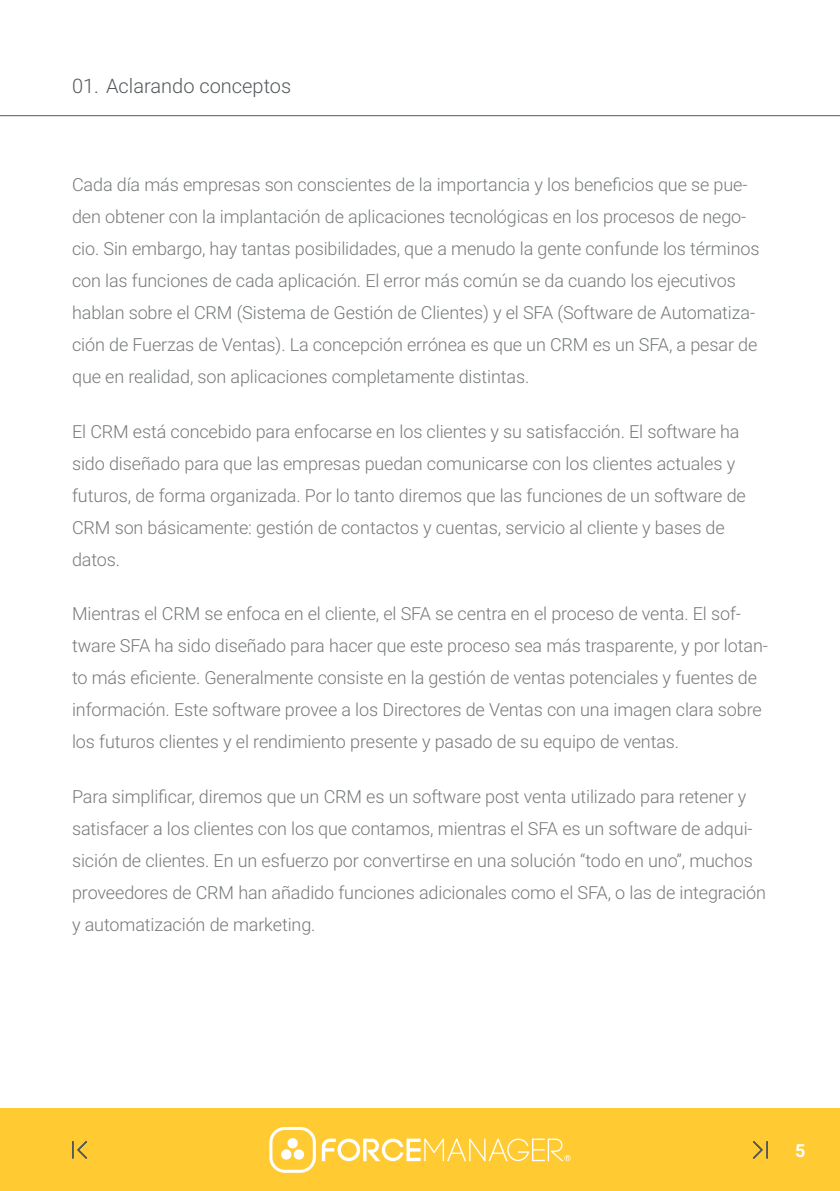
<style>
.page{position:relative;width:840px;height:1191px;background:#fff}
.page>*{position:absolute;margin:0;border:0;box-sizing:border-box;transform-origin:0 0}
.t1{font:300 20px "Roboto";color:#54585a}
.t2{font:300 18px/32px "Roboto";letter-spacing:-.005em;color:#76797b}
.t3{font:700 18px "Roboto";color:#fff}
</style>
<div class="page">
<div style="left:0;top:1108px;width:839px;height:83px;background:#ffca32"></div>
<svg style="left:269px;top:1127px;width:301px;height:45px"></svg>
<hr style="left:0;top:115px;width:839px;height:1px;background:#54585a">
<svg style="left:72px;top:1141px;width:15px;height:17px"></svg>
<svg style="left:753px;top:1141px;width:14px;height:17px"></svg>
<p class="t1" style="left:72px;top:77px;width:220px">01. Aclarando conceptos</p>
<p class="t2" style="left:72px;top:168px;width:688px">Cada día más empresas son conscientes de la importancia y los beneicios que se pue&shy;den obtener con la implantación de aplicaciones tecnológicas en los procesos de nego&shy;cio. Sin embargo, hay tantas posibilidades, que a menudo la gente confunde los términos con las funciones de cada aplicación. El error más común se da cuando los ejecutivos hablan sobre el CRM (Sistema de Gestión de Clientes) y el SFA (Software de Automatiza&shy;ción de Fuerzas de Ventas). La concepción errónea es que un CRM es un SFA, a pesar de que en realidad, son aplicaciones completamente distintas.</p>
<p class="t2" style="left:72px;top:416px;width:675px">El CRM está concebido para enfocarse en los clientes y su satisfacción. El software ha sido diseñado para que las empresas puedan comunicarse con los clientes actuales y futuros, de forma organizada. Por lo tanto diremos que las funciones de un software de CRM son básicamente: gestión de contactos y cuentas, servicio al cliente y bases de datos.</p>
<p class="t2" style="left:72px;top:599px;width:697px">Mientras el CRM se enfoca en el cliente, el SFA se centra en el proceso de venta. El sof&shy;tware SFA ha sido diseñado para hacer que este proceso sea más trasparente, y por lotan&shy;to más eiciente. Generalmente consiste en la gestión de ventas potenciales y fuentes de información. Este software provee a los Directores de Ventas con una imagen clara sobre los futuros clientes y el rendimiento presente y pasado de su equipo de ventas.</p>
<p class="t2" style="left:72px;top:780px;width:695px">Para simpliicar, diremos que un CRM es un software post venta utilizado para retener y satisfacer a los clientes con los que contamos, mientras el SFA es un software de adqui&shy;sición de clientes. En un esfuerzo por convertirse en una solución “todo en uno”, muchos proveedores de CRM han añadido funciones adicionales como el SFA, o las de integración y automatización de marketing.</p>
<p class="t3" style="left:794px;top:1140px;width:12px">5</p>
</div>
